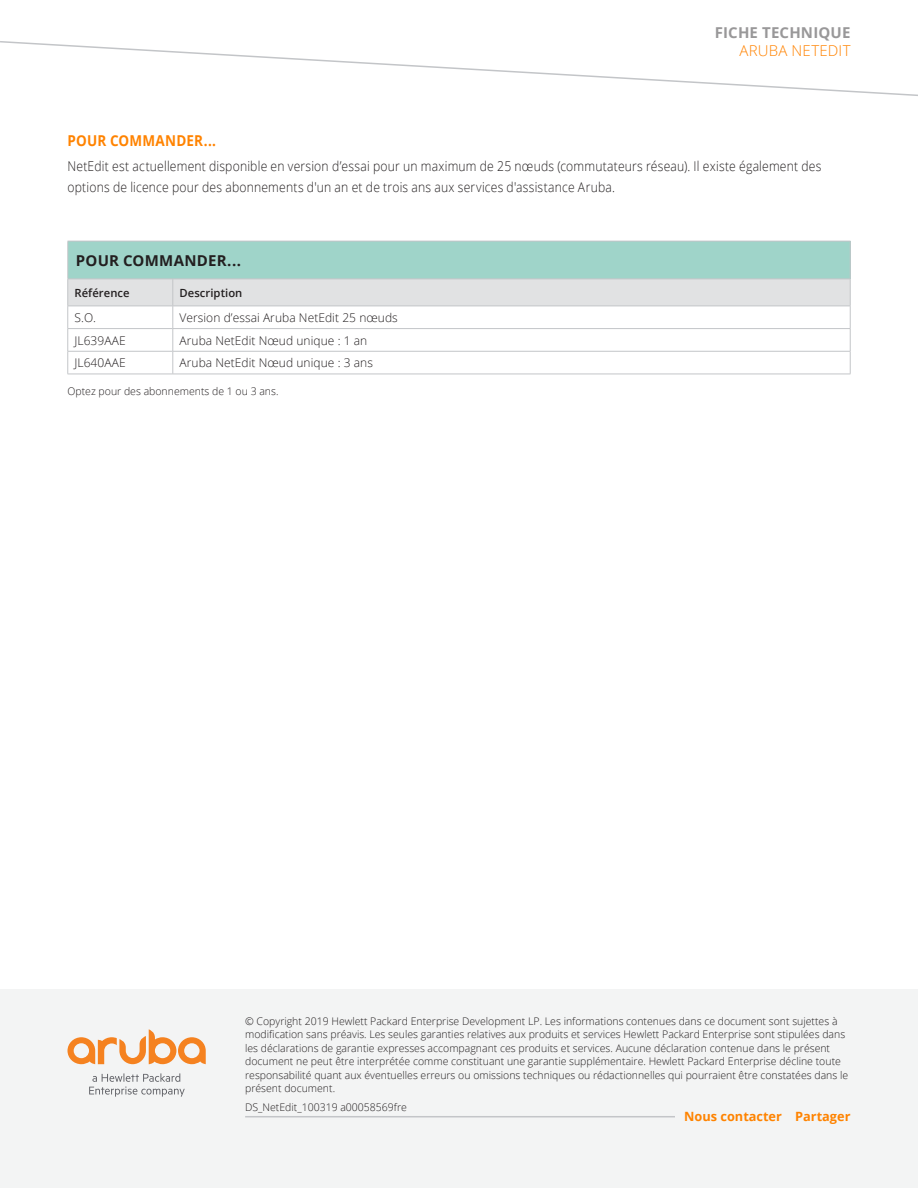
<style>
.page{position:relative;width:918px;height:1188px;background:#fff}
.page>*{position:absolute;margin:0;border:0;box-sizing:border-box;transform-origin:0 0}
.t1{font:700 15px "Open Sans";letter-spacing:.01em;color:#ff8300;scale:.9 1}
.t2{font:700 15px "Open Sans";letter-spacing:.01em;color:#231f20}
.t3{font:700 15px "Open Sans";letter-spacing:.01em;color:#999899}
.t4{font:300 15px "Open Sans";letter-spacing:.015em;color:#ff8300}
.t5{font:300 13.5px/21px "Open Sans";letter-spacing:.015em;color:#231f20;scale:.9 1}
.t6{font:700 12.75px "Open Sans";color:#ff8300}
.t7{font:300 12px "Open Sans";letter-spacing:.005em;color:#231f20}
.t8{font:600 11.25px "Open Sans";letter-spacing:.005em;color:#231f20}
.t9{font:300 10.5px/13.5px "Open Sans";color:#231f20}
</style>
<div class="page">
<svg style="left:0;top:41px;width:918px;height:55px"></svg>
<div style="left:0;top:990px;width:918px;height:198px;background:#f3f4f4"></div>
<svg style="left:89px;top:1073px;width:96px;height:24px"></svg>
<svg style="left:67px;top:1029px;width:139px;height:35px"></svg>
<hr style="left:245px;top:1116px;width:430px;height:1px;background:#c3c5c8">
<div style="left:68px;top:241px;width:782px;height:38px;background:#9fd4c9"></div>
<hr style="left:68px;top:241px;width:105px;height:1px;background:#c3c5c8">
<hr style="left:67px;top:241px;width:1px;height:38px;background:#c3c5c8">
<hr style="left:173px;top:241px;width:677px;height:1px;background:#c3c5c8">
<hr style="left:850px;top:241px;width:1px;height:38px;background:#c3c5c8">
<svg style="left:67px;top:279px;width:784px;height:95px"></svg>
<hr style="left:68px;top:306px;width:105px;height:1px;background:#c3c5c8">
<hr style="left:173px;top:306px;width:677px;height:1px;background:#c3c5c8">
<hr style="left:68px;top:374px;width:105px;height:1px;background:#c3c5c8">
<hr style="left:173px;top:374px;width:677px;height:1px;background:#c3c5c8">
<h1 class="t3" style="left:715px;top:22px;width:137px">FICHE TECHNIQUE</h1>
<h1 class="t4" style="left:739px;top:41px;width:113px">ARUBA NETEDIT</h1>
<h1 class="t1" style="left:68px;top:130px;width:167px">POUR COMMANDER...</h1>
<p class="t5" style="left:68px;top:155px;width:839px">NetEdit est actuellement disponible en version d’essai pour un maximum de 25 nœuds (commutateurs réseau). Il existe également des options de licence pour des abonnements d'un an et de trois ans aux services d'assistance Aruba.</p>
<h1 class="t2" style="left:76px;top:250px;width:167px">POUR COMMANDER...</h1>
<p class="t8" style="left:75px;top:285px;width:57px">Référence</p>
<p class="t8" style="left:180px;top:285px;width:64px">Description</p>
<p class="t7" style="left:75px;top:309px;width:23px">S.O.</p>
<p class="t7" style="left:180px;top:309px;width:220px">Version d’essai Aruba NetEdit 25 nœuds</p>
<p class="t7" style="left:75px;top:332px;width:53px">JL639AAE</p>
<p class="t7" style="left:180px;top:332px;width:189px">Aruba NetEdit Nœud unique : 1 an</p>
<p class="t7" style="left:75px;top:355px;width:53px">JL640AAE</p>
<p class="t7" style="left:180px;top:355px;width:195px">Aruba NetEdit Nœud unique : 3 ans</p>
<p class="t9" style="left:68px;top:384px;width:213px">Optez pour des abonnements de 1 ou 3 ans.</p>
<p class="t9" style="left:245px;top:1014px;width:605px">© Copyright 2019 Hewlett Packard Enterprise Development LP. Les informations contenues dans ce document sont sujettes à modification sans préavis. Les seules garanties relatives aux produits et services Hewlett Packard Enterprise sont stipulées dans les déclarations de garantie expresses accompagnant ces produits et services. Aucune déclaration contenue dans le présent document ne peut être interprétée comme constituant une garantie supplémentaire. Hewlett Packard Enterprise décline toute responsabilité quant aux éventuelles erreurs ou omissions techniques ou rédactionnelles qui pourraient être constatées dans le présent document.</p>
<p class="t9" style="left:245px;top:1100px;width:163px">DS_NetEdit_100319 a00058569fre</p>
<p class="t6" style="left:684px;top:1107px;width:168px">Nous contacter Partager</p>
</div>
